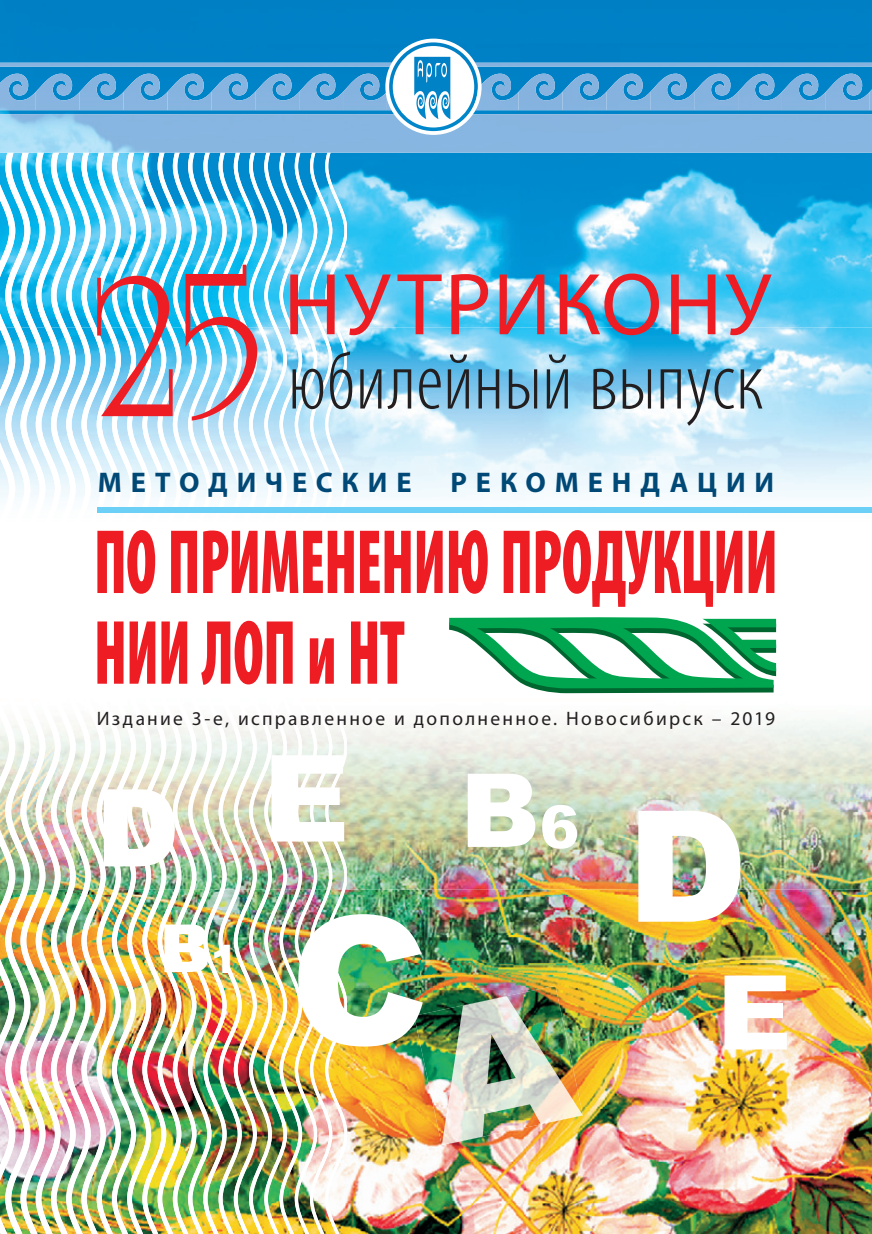
<style>
.page{position:relative;width:872px;height:1234px;background:#fff}
.page>*{position:absolute;margin:0;border:0;box-sizing:border-box;transform-origin:0 0}
.t1{font:221.25px "AG University";color:#ee1d23}
.t2{font:900 178.65px "Arial";color:#fff}
.t3{font:900 154.95px "Arial";color:#fff}
.t4{font:900 107.55px "Arial";color:#fff}
.t5{font:900 103.35px "Arial";color:#fff}
.t6{font:900 condensed 92.25px/90.6px "Myriad Pro";letter-spacing:-.015em;color:#ee1d23;scale:.67 1}
.t7{font:88.5px "Myriad Pro";letter-spacing:.03em;color:#ee1d23}
.t8{font:300 condensed 81.6px "Myriad Pro";color:#231f20}
.t9{font:900 66.3px "Arial";color:#fff}
.t10{font:700 28.5px "Myriad Pro";letter-spacing:.315em;color:#004876}
.t11{font:19.5px "Myriad Pro";letter-spacing:.115em;color:#231f20}
.s1{font-size:38.4px}
</style>
<div class="page">
<div style="left:0;top:0;width:872px;height:114px;background:#0080c6"></div>
<img style="left:0;top:153px;width:872px;height:1080px">
<img style="left:0;top:63px;width:872px;height:4px">
<img style="left:0;top:74px;width:385px;height:36px">
<img style="left:481px;top:74px;width:388px;height:36px">
<img style="left:869px;top:89px;width:3px;height:21px">
<svg style="left:385px;top:39px;width:96px;height:96px"></svg>
<h1 class="t1" style="left:95px;top:257px;width:166px">25</h1>
<h3 class="t7" style="left:283px;top:270px;width:489px">НУТРИКОНУ</h3>
<h3 class="t8" style="left:288px;top:352px;width:477px">юбилейный выпуск</h3>
<h3 class="t10" style="left:98px;top:471px;width:315px">МЕТОДИЧЕСКИЕ</h3>
<h3 class="t10" style="left:450px;top:471px;width:325px">РЕКОМЕНДАЦИИ</h3>
<h3 class="t6" style="left:94px;top:525px;width:1022px">ПО ПРИМЕНЕНИЮ ПРОДУКЦИИ<br>НИИ ЛОП и НТ</h3>
<p class="t11" style="left:97px;top:710px;width:679px">Издание 3-е, исправленное и дополненное. Новосибирск – 2019</p>
<h3 class="t4" style="left:96px;top:747px;width:485px">D<sup>E</sup> <sup>B</sup><sup>6</sup></h3>
<h3 class="t9" style="left:159px;top:898px;width:79px">B<span class="s1">1</span></h3>
<h2 class="t2" style="left:290px;top:847px;width:140px">С</h2>
<h3 class="t3" style="left:626px;top:751px;width:122px">D</h3>
<h3 class="t5" style="left:717px;top:935px;width:76px">E</h3>
</div>
